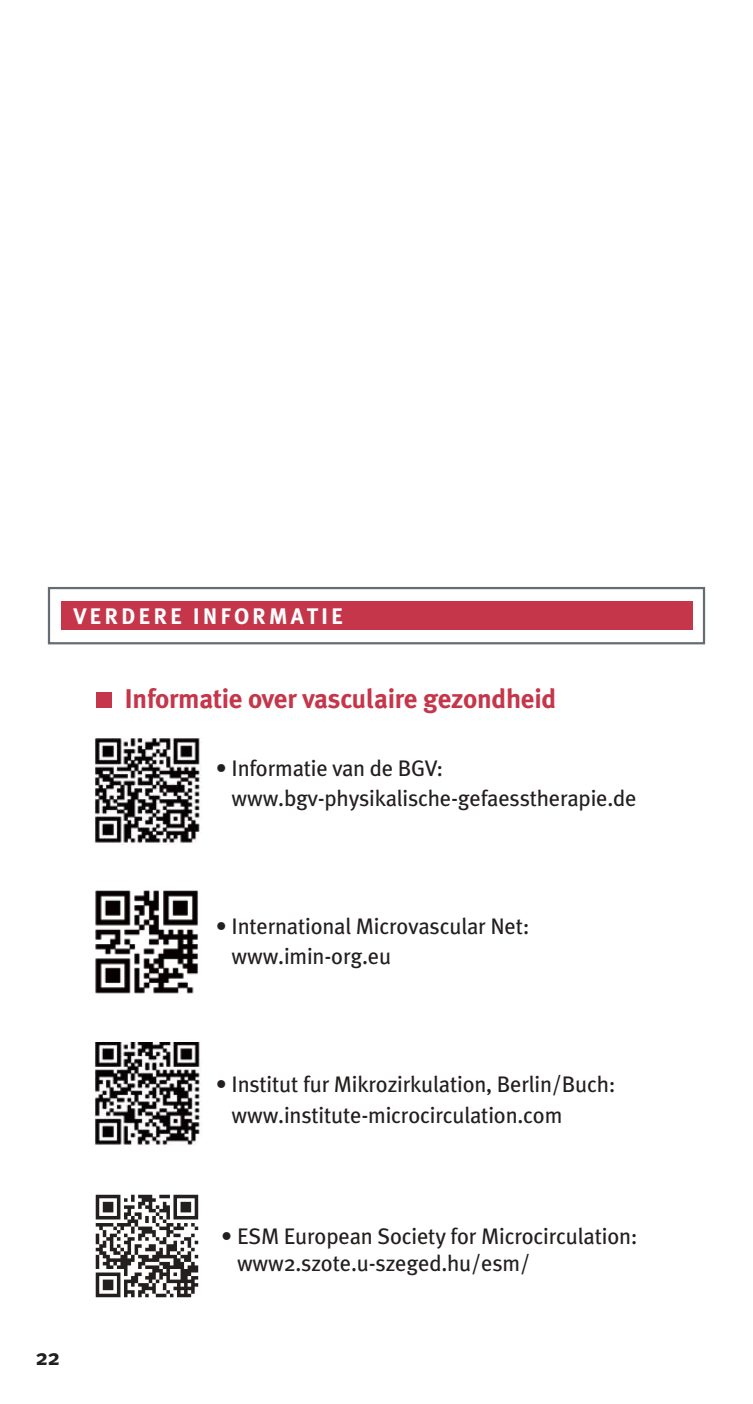
<style>
.page{position:relative;width:753px;height:1404px;background:#fff}
.page>*{position:absolute;margin:0;border:0;box-sizing:border-box;transform-origin:0 0}
.t1{font:700 27px "Meta Plus";letter-spacing:-.01em;color:#c5364a}
.t2{font:22.5px/30.4px "Meta Plus";letter-spacing:-.01em;color:#241f1f}
.t3{font:22.5px "Meta Plus Bold Caps";letter-spacing:.13em;color:#fff}
.t4{font:700 22.5px "Meta Plus";color:#241f1f}
</style>
<div class="page">
<div style="left:48px;top:587px;width:657px;height:57px;border:2px solid #656d73"></div>
<div style="left:61px;top:601px;width:631px;height:29px;background:#c5364a"></div>
<div style="left:96px;top:692px;width:16px;height:16px;background:#c5364a"></div>
<img style="left:94px;top:738px;width:107px;height:106px">
<img style="left:95px;top:890px;width:103px;height:104px">
<img style="left:94px;top:1042px;width:106px;height:104px">
<svg style="left:96px;top:1194px;width:102px;height:102px"></svg>
<p class="t3" style="left:73px;top:603px;width:271px">VERDERE INFORMATIE</p>
<p class="t1" style="left:124px;top:683px;width:433px">Informatie over vasculaire gezondheid</p>
<p class="t2" style="left:232px;top:752px;width:406px;text-indent:-16px">• Informatie van de BGV: www.bgv-physikalische-gefaesstherapie.de</p>
<p class="t4" style="left:36px;top:1343px;width:26px">22</p>
<p class="t2" style="left:232px;top:910px;width:299px;text-indent:-16px">• International Microvascular Net: www.imin-org.eu</p>
<p class="t2" style="left:232px;top:1069px;width:385px;text-indent:-16px">• Institut fur Mikrozirkulation, Berlin/Buch: www.institute-microcirculation.com</p>
<p class="t2" style="left:237px;top:1222px;width:402px;line-height:27px;text-indent:-16px">• ESM European Society for Microcirculation: www2.szote.u-szeged.hu/esm/</p>
</div>
